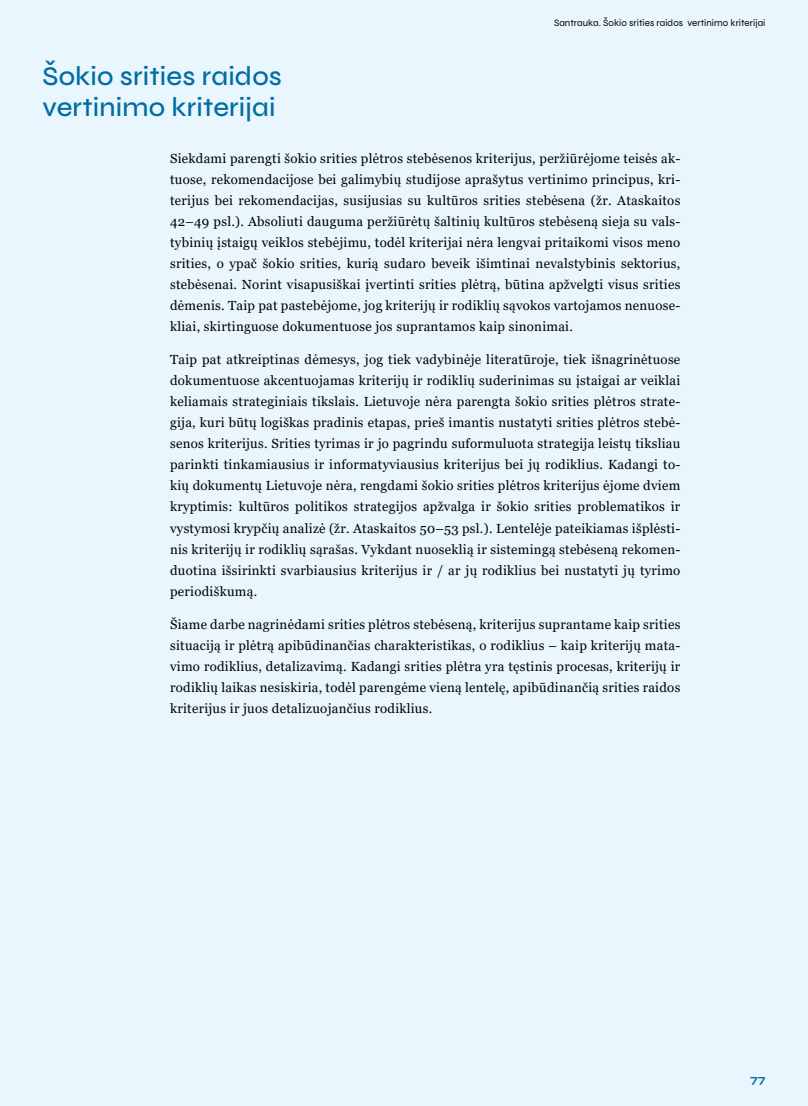
<style>
.page{position:relative;width:808px;height:1106px;background:#eaf6fe}
.page>*{position:absolute;margin:0;border:0;box-sizing:border-box;transform-origin:0 0}
.t1{font:500 27px/31.5px "Syne";letter-spacing:.005em;color:#006da3}
.t2{font:13.2px/21px "Georgia";letter-spacing:.02em;color:#000;text-align:justify}
.t3{font:700 12px "Syne";color:#006da3}
.t4{font:9.75px "Syne";letter-spacing:.005em;color:#000}
</style>
<div class="page">
<p class="t4" style="left:554px;top:17px;width:213px">Santrauka. Šokio srities raidos vertinimo kriterijai</p>
<h1 class="t1" style="left:43px;top:59px;width:241px">Šokio srities raidos vertinimo kriterijai</h1>
<p class="t2" style="left:170px;top:148px;width:512px">Siekdami parengti šokio srities plėtros stebėsenos kriterijus, peržiūrėjome teisės ak&shy;tuose, rekomendacijose bei galimybių studijose aprašytus vertinimo principus, kri&shy;terijus bei rekomendacijas, susijusias su kultūros srities stebėsena (žr. Ataskaitos 42–49 psl.). Absoliuti dauguma peržiūrėtų šaltinių kultūros stebėseną sieja su vals&shy;tybinių įstaigų veiklos stebėjimu, todėl kriterijai nėra lengvai pritaikomi visos meno srities, o ypač šokio srities, kurią sudaro beveik išimtinai nevalstybinis sektorius, stebėsenai. Norint visapusiškai įvertinti srities plėtrą, būtina apžvelgti visus srities dėmenis. Taip pat pastebėjome, jog kriterijų ir rodiklių sąvokos vartojamos nenuose&shy;kliai, skirtinguose dokumentuose jos suprantamos kaip sinonimai.</p>
<p class="t2" style="left:170px;top:349px;width:512px">Taip pat atkreiptinas dėmesys, jog tiek vadybinėje literatūroje, tiek išnagrinėtuose dokumentuose akcentuojamas kriterijų ir rodiklių suderinimas su įstaigai ar veiklai keliamais strateginiais tikslais. Lietuvoje nėra parengta šokio srities plėtros strate&shy;gija, kuri būtų logiškas pradinis etapas, prieš imantis nustatyti srities plėtros stebė&shy;senos kriterijus. Srities tyrimas ir jo pagrindu suformuluota strategija leistų tiksliau parinkti tinkamiausius ir informatyviausius kriterijus bei jų rodiklius. Kadangi to&shy;kių dokumentų Lietuvoje nėra, rengdami šokio srities plėtros kriterijus ėjome dviem kryptimis: kultūros politikos strategijos apžvalga ir šokio srities problematikos ir vystymosi krypčių analizė (žr. Ataskaitos 50–53 psl.). Lentelėje pateikiamas išplėsti&shy;nis kriterijų ir rodiklių sąrašas. Vykdant nuoseklią ir sistemingą stebėseną rekomen&shy;duotina išsirinkti svarbiausius kriterijus ir / ar jų rodiklius bei nustatyti jų tyrimo periodiškumą.</p>
<p class="t2" style="left:170px;top:614px;width:512px">Šiame darbe nagrinėdami srities plėtros stebėseną, kriterijus suprantame kaip srities situaciją ir plėtrą apibūdinančias charakteristikas, o rodiklius – kaip kriterijų mata&shy;vimo rodiklius, detalizavimą. Kadangi srities plėtra yra tęstinis procesas, kriterijų ir rodiklių laikas nesiskiria, todėl parengėme vieną lentelę, apibūdinančią srities raidos kriterijus ir juos detalizuojančius rodiklius.</p>
<p class="t3" style="left:750px;top:1071px;width:17px">77</p>
</div>
